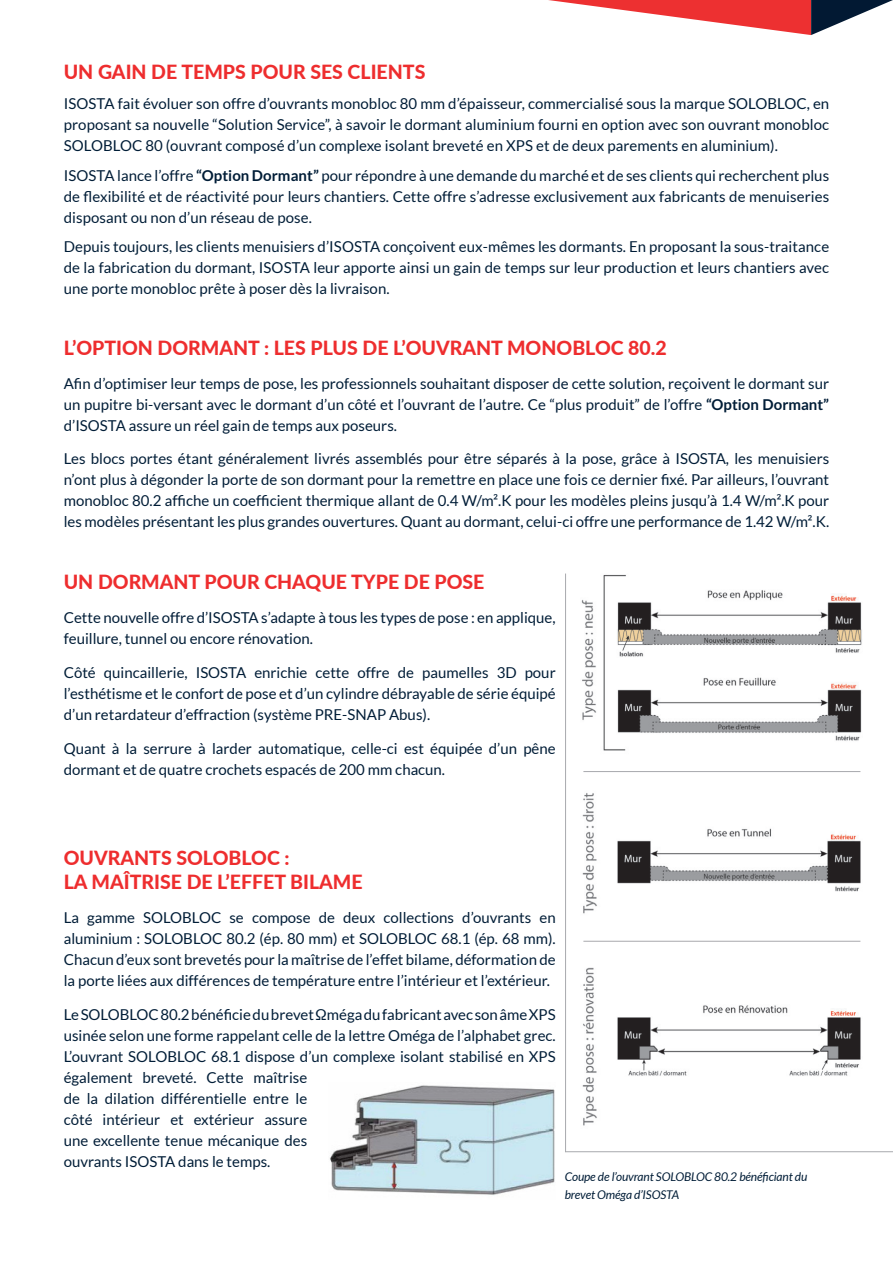
<style>
.page{position:relative;width:893px;height:1263px;background:#fff}
.page>*{position:absolute;margin:0;border:0;box-sizing:border-box;transform-origin:0 0}
.t1{font:800 19.5px/24px "Lato";color:#ee2d2e}
.t2{font:15px/21px "Lato";color:#001d37;text-align:justify}
.t3{font:italic 12px/18px "Lato";letter-spacing:-.01em;color:#001d37}
.s1{font-weight:700}
</style>
<div class="page">
<svg style="left:548px;top:0;width:345px;height:35px"></svg>
<img style="left:581px;top:575px;width:281px;height:551px">
<img style="left:330px;top:1085px;width:225px;height:110px">
<hr style="left:565px;top:573px;width:1px;height:579px;background:#a8a9ad">
<hr style="left:583px;top:771px;width:277px;height:1px;background:#a8a9ad">
<hr style="left:583px;top:941px;width:277px;height:1px;background:#a8a9ad">
<hr style="left:565px;top:1151px;width:328px;height:1px;background:#a8a9ad">
<h1 class="t1" style="left:64px;top:60px;width:363px">UN GAIN DE TEMPS POUR SES CLIENTS</h1>
<p class="t2" style="left:64px;top:93px;width:767px">ISOSTA fait évoluer son offre d’ouvrants monobloc 80 mm d’épaisseur, commercialisé sous la marque SOLOBLOC, en proposant sa nouvelle “Solution Service”, à savoir le dormant aluminium fourni en option avec son ouvrant monobloc SOLOBLOC 80 (ouvrant composé d’un complexe isolant breveté en XPS et de deux parements en aluminium).</p>
<p class="t2" style="left:64px;top:165px;width:767px">ISOSTA lance l’offre <span class="s1">“Option Dormant”</span> pour répondre à une demande du marché et de ses clients qui recherchent plus de flexibilité et de réactivité pour leurs chantiers. Cette offre s’adresse exclusivement aux fabricants de menuiseries disposant ou non d’un réseau de pose.</p>
<p class="t2" style="left:64px;top:236px;width:767px">Depuis toujours, les clients menuisiers d’ISOSTA conçoivent eux-mêmes les dormants. En proposant la sous-traitance de la fabrication du dormant, ISOSTA leur apporte ainsi un gain de temps sur leur production et leurs chantiers avec une porte monobloc prête à poser dès la livraison.</p>
<h1 class="t1" style="left:64px;top:335px;width:605px">L’OPTION DORMANT : LES PLUS DE L’OUVRANT MONOBLOC 80.2</h1>
<p class="t2" style="left:64px;top:373px;width:767px">Afin d’optimiser leur temps de pose, les professionnels souhaitant disposer de cette solution, reçoivent le dormant sur un pupitre bi-versant avec le dormant d’un côté et l’ouvrant de l’autre. Ce “plus produit” de l’offre <span class="s1">“Option Dormant” </span>d’ISOSTA assure un réel gain de temps aux poseurs.</p>
<p class="t2" style="left:64px;top:448px;width:767px">Les blocs portes étant généralement livrés assemblés pour être séparés à la pose, grâce à ISOSTA, les menuisiers n’ont plus à dégonder la porte de son dormant pour la remettre en place une fois ce dernier fixé. Par ailleurs, l’ouvrant monobloc 80.2 affiche un coefficient thermique allant de 0.4 W/m².K pour les modèles pleins jusqu’à 1.4 W/m².K pour les modèles présentant les plus grandes ouvertures. Quant au dormant, celui-ci offre une performance de 1.42 W/m².K.</p>
<h1 class="t1" style="left:64px;top:570px;width:422px">UN DORMANT POUR CHAQUE TYPE DE POSE</h1>
<p class="t2" style="left:64px;top:607px;width:493px">Cette nouvelle offre d’ISOSTA s’adapte à tous les types de pose : en applique, feuillure, tunnel ou encore rénovation.</p>
<p class="t2" style="left:64px;top:662px;width:493px">Côté quincaillerie, ISOSTA enrichie cette offre de paumelles 3D pour l’esthétisme et le confort de pose et d’un cylindre débrayable de série équipé d’un retardateur d’effraction (système PRE-SNAP Abus).</p>
<p class="t2" style="left:64px;top:738px;width:493px">Quant à la serrure à larder automatique, celle-ci est équipée d’un pêne dormant et de quatre crochets espacés de 200 mm chacun.</p>
<h1 class="t1" style="left:64px;top:846px;width:300px">OUVRANTS SOLOBLOC :<br>LA MAÎTRISE DE L’EFFET BILAME</h1>
<p class="t2" style="left:64px;top:907px;width:493px">La gamme SOLOBLOC se compose de deux collections d’ouvrants en aluminium : SOLOBLOC 80.2 (ép. 80 mm) et SOLOBLOC 68.1 (ép. 68 mm).<br>Chacun d’eux sont brevetés pour la maîtrise de l’effet bilame, déformation de la porte liées aux différences de température entre l’intérieur et l’extérieur.</p>
<p class="t2" style="left:64px;top:1004px;width:493px;text-align:left">Le SOLOBLOC 80.2 bénéficie du brevet Ωméga du fabricant avec son âme XPS usinée selon une forme rappelant celle de la lettre Oméga de l’alphabet grec.<br>L’ouvrant SOLOBLOC 68.1 dispose d’un complexe isolant stabilisé en XPS également breveté. Cette maîtrise<br>de la dilation différentielle entre le<br>côté intérieur et extérieur assure<br>une excellente tenue mécanique des<br>ouvrants ISOSTA dans le temps.</p>
<p class="t3" style="left:565px;top:1168px;width:244px">Coupe de l’ouvrant SOLOBLOC 80.2 bénéficiant du brevet Oméga d’ISOSTA</p>
</div>
